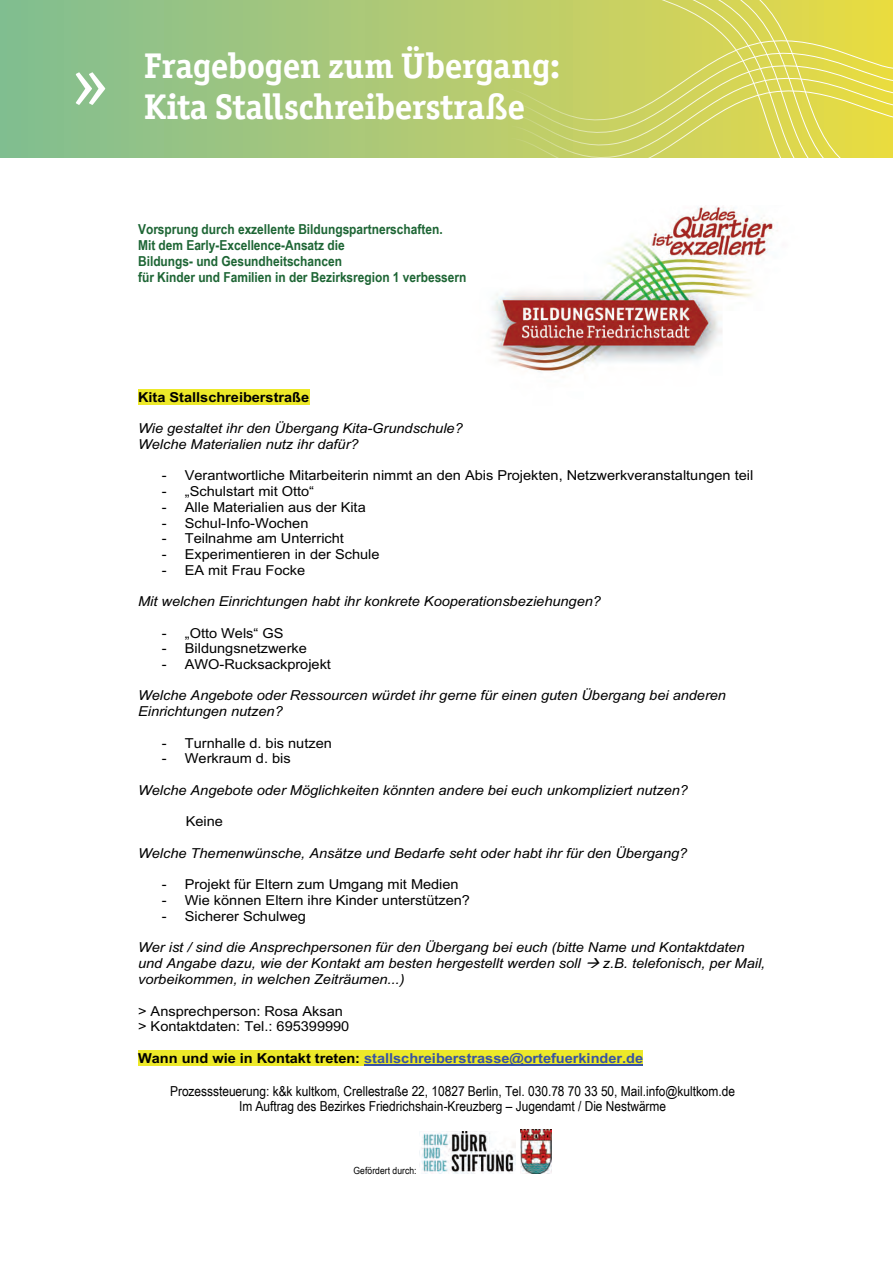
<style>
.page{position:relative;width:893px;height:1263px;background:#fff}
.page>*{position:absolute;margin:0;border:0;box-sizing:border-box;transform-origin:0 0}
.t1{font:700 36px/40.5px "Officina Serif";letter-spacing:-.005em;color:#fff}
.t2{font:italic 13.8px/15.8px "Arial";color:#000;scale:1.06 1}
.t3{font:13.8px/15.5px "Arial";color:#000;scale:1.06 1}
.t4{font:700 13.8px/15.8px "Arial Narrow";color:#1d6534;scale:1.06 1}
.t5{font:13.8px/15.5px "Arial Narrow";color:#000;text-align:center;scale:1.06 1}
.t6{font:700 13.8px "Arial";color:#3853a3;scale:1.06 1}
.t7{font:700 13.8px "Arial";color:#000;scale:1.06 1}
.t8{font:9.9px "Arial Narrow";letter-spacing:.005em;color:#000;scale:1.06 1}
.s1{color:#000}
</style>
<div class="page">
<svg style="left:0;top:0;width:597px;height:157px;background:#9fc57e"></svg>
<svg style="left:76px;top:72px;width:29px;height:33px"></svg>
<img style="left:491px;top:206px;width:287px;height:166px">
<img style="left:419px;top:1132px;width:96px;height:42px">
<img style="left:520px;top:1130px;width:32px;height:44px">
<div style="left:138px;top:389px;width:171px;height:16px;background:#ede929"></div>
<div style="left:138px;top:1050px;width:505px;height:16px;background:#ede929"></div>
<hr style="left:364px;top:1064px;width:279px;height:2px;background:#3853a3">
<div style="left:510px;top:32px;width:87px;height:126px;background:#c1ce68"></div>
<svg style="left:597px;top:0;width:296px;height:158px;background:#d9d75a"></svg>
<h1 class="t1" style="left:144px;top:46px;width:418px">Fragebogen zum Übergang:<br>Kita Stallschreiberstraße</h1>
<p class="t4" style="left:138px;top:221px;width:311px">Vorsprung durch exzellente Bildungspartnerschaften.<br>Mit dem Early-Excellence-Ansatz die<br>Bildungs- und Gesundheitschancen<br>für Kinder und Familien in der Bezirksregion 1 verbessern</p>
<p class="t7" style="left:138px;top:387px;width:163px">Kita Stallschreiberstraße</p>
<p class="t2" style="left:138px;top:420px;width:308px">Wie gestaltet ihr den Übergang Kita-Grundschule?<br>Welche Materialien nutz ihr dafür?</p>
<p class="t3" style="left:162px;top:467px;width:559px">- Verantwortliche Mitarbeiterin nimmt an den Abis Projekten, Netzwerkveranstaltungen teil</p>
<p class="t3" style="left:162px;top:483px;width:145px">- „Schulstart mit Otto“</p>
<p class="t3" style="left:162px;top:499px;width:194px">- Alle Materialien aus der Kita</p>
<p class="t3" style="left:162px;top:515px;width:140px">- Schul-Info-Wochen</p>
<p class="t3" style="left:162px;top:530px;width:173px">- Teilnahme am Unterricht</p>
<p class="t3" style="left:162px;top:546px;width:207px">- Experimentieren in der Schule</p>
<p class="t3" style="left:162px;top:562px;width:137px">- EA mit Frau Focke</p>
<p class="t2" style="left:138px;top:593px;width:438px">Mit welchen Einrichtungen habt ihr konkrete Kooperationsbeziehungen?</p>
<p class="t3" style="left:162px;top:625px;width:116px">- „Otto Wels“ GS</p>
<p class="t3" style="left:162px;top:641px;width:138px">- Bildungsnetzwerke</p>
<p class="t3" style="left:162px;top:656px;width:161px">- AWO-Rucksackprojekt</p>
<p class="t2" style="left:138px;top:688px;width:556px">Welche Angebote oder Ressourcen würdet ihr gerne für einen guten Übergang bei anderen<br>Einrichtungen nutzen?</p>
<p class="t3" style="left:162px;top:735px;width:162px">- Turnhalle d. bis nutzen</p>
<p class="t3" style="left:162px;top:751px;width:123px">- Werkraum d. bis</p>
<p class="t2" style="left:138px;top:782px;width:520px">Welche Angebote oder Möglichkeiten könnten andere bei euch unkompliziert nutzen?</p>
<p class="t3" style="left:186px;top:814px;width:37px">Keine</p>
<p class="t2" style="left:138px;top:845px;width:520px">Welche Themenwünsche, Ansätze und Bedarfe seht oder habt ihr für den Übergang?</p>
<p class="t3" style="left:162px;top:877px;width:282px">- Projekt für Eltern zum Umgang mit Medien</p>
<p class="t3" style="left:162px;top:892px;width:292px">- Wie können Eltern ihre Kinder unterstützen?</p>
<p class="t3" style="left:162px;top:908px;width:138px">- Sicherer Schulweg</p>
<p class="t2" style="left:138px;top:940px;width:593px">Wer ist / sind die Ansprechpersonen für den Übergang bei euch (bitte Name und Kontaktdaten und Angabe dazu, wie der Kontakt am besten hergestellt werden soll →z.B. telefonisch, per Mail, vorbeikommen, in welchen Zeiträumen...)</p>
<p class="t3" style="left:138px;top:1003px;width:201px">&gt; Ansprechperson: Rosa Aksan &gt; Kontaktdaten: Tel.: 695399990</p>
<p class="t6" style="left:138px;top:1048px;width:478px"><span class="s1">Wann und wie in Kontakt treten:</span> stallschreiberstrasse@ortefuerkinder.de</p>
<p class="t5" style="left:170px;top:1082px;width:534px">Prozesssteuerung: k&amp;k kultkom, Crellestraße 22, 10827 Berlin, Tel. 030.78 70 33 50, Mail.info@kultkom.de<br>Im Auftrag des Bezirkes Friedrichshain-Kreuzberg – Jugendamt / Die Nestwärme</p>
<p class="t8" style="left:354px;top:1163px;width:61px">Gefördert durch:</p>
</div>
